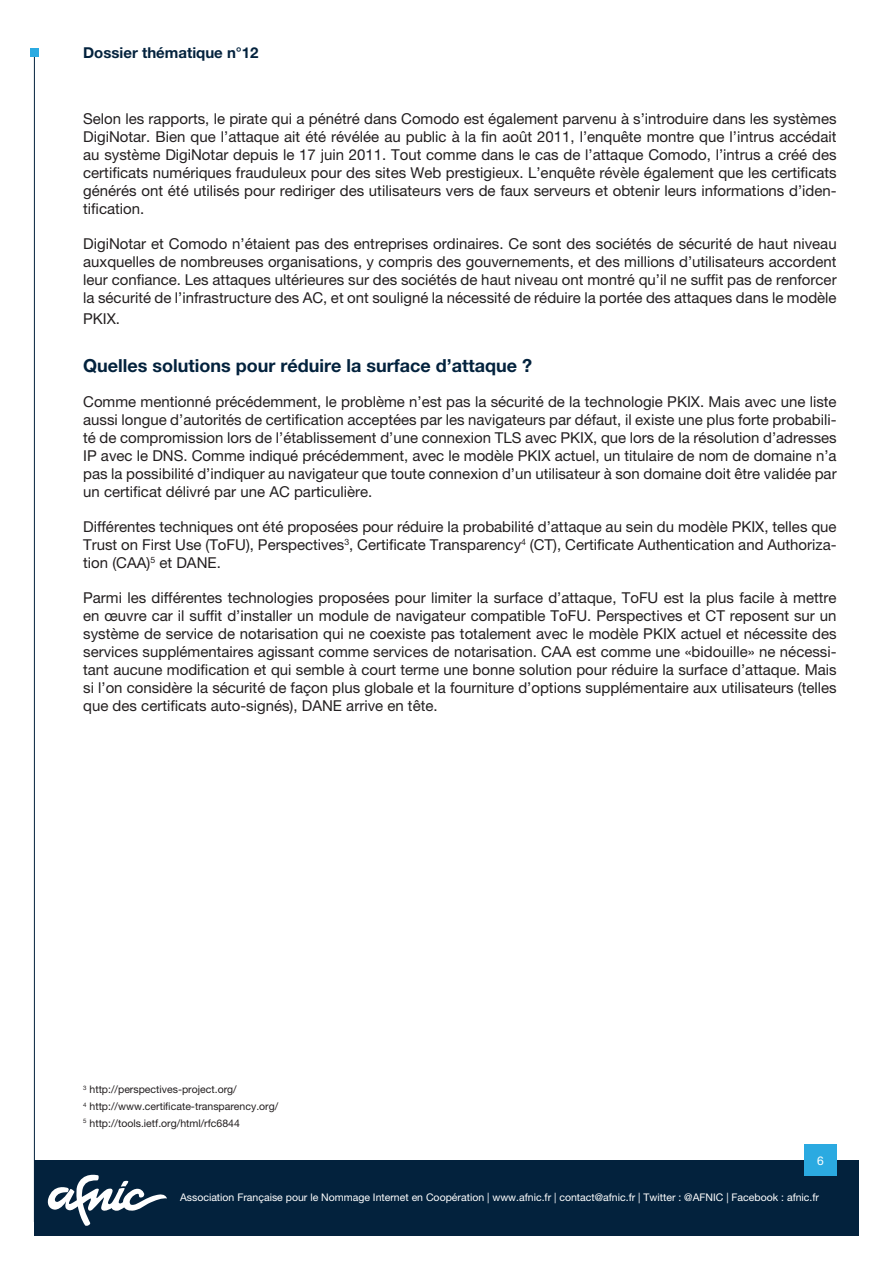
<style>
.page{position:relative;width:893px;height:1263px;background:#fff}
.page>*{position:absolute;margin:0;border:0;box-sizing:border-box;transform-origin:0 0}
.c_soustitres{font:700 18px "Helvetica Neue LT Std";color:#03223d}
.c_corps{font:15px/18px "Helvetica Neue LT Std";color:#231f20;text-align:justify}
.t1{font:700 15px "Helvetica Neue LT Std";color:#03223d}
.t2{font:12px "Helvetica Neue LT Std";color:#fff}
.t3{font:10.5px "Helvetica Neue LT Std";color:#fff}
.c_corps-2{font:10.5px "Helvetica Neue LT Std";color:#231f20}
</style>
<div class="page">
<div style="left:34px;top:1161px;width:825px;height:75px;background:#03223d"></div>
<div style="left:804px;top:1145px;width:33px;height:31px;background:#2baae1"></div>
<hr style="left:34px;top:54px;width:1px;height:1168px;background:#03223d">
<svg style="left:47px;top:1174px;width:120px;height:52px"></svg>
<div style="left:30px;top:49px;width:8px;height:8px;background:#2baae1"></div>
<p class="t1" style="left:83px;top:44px;width:177px">Dossier thématique n°12</p>
<p class="c_corps" style="left:83px;top:109px;width:755px">Selon les rapports, le pirate qui a pénétré dans Comodo est également parvenu à s’introduire dans les systèmes DigiNotar. Bien que l’attaque ait été révélée au public à la fin août 2011, l’enquête montre que l’intrus accédait au système DigiNotar depuis le 17 juin 2011. Tout comme dans le cas de l’attaque Comodo, l’intrus a créé des certificats numériques frauduleux pour des sites Web prestigieux. L’enquête révèle également que les certificats générés ont été utilisés pour rediriger des utilisateurs vers de faux serveurs et obtenir leurs informations d’iden&shy;tification.</p>
<p class="c_corps" style="left:83px;top:234px;width:755px">DigiNotar et Comodo n’étaient pas des entreprises ordinaires. Ce sont des sociétés de sécurité de haut niveau auxquelles de nombreuses organisations, y compris des gouvernements, et des millions d’utilisateurs accordent leur confiance. Les attaques ultérieures sur des sociétés de haut niveau ont montré qu’il ne suffit pas de renforcer la sécurité de l’infrastructure des AC, et ont souligné la nécessité de réduire la portée des attaques dans le modèle</p>
<p class="c_corps" style="left:83px;top:310px;width:38px">PKIX.</p>
<p class="c_soustitres" style="left:83px;top:354px;width:450px">Quelles solutions pour réduire la surface d’attaque ?</p>
<p class="c_corps" style="left:83px;top:392px;width:755px">Comme mentionné précédemment, le problème n’est pas la sécurité de la technologie PKIX. Mais avec une liste aussi longue d’autorités de certification acceptées par les navigateurs par défaut, il existe une plus forte probabili&shy;té de compromission lors de l’établissement d’une connexion TLS avec PKIX, que lors de la résolution d’adresses IP avec le DNS. Comme indiqué précédemment, avec le modèle PKIX actuel, un titulaire de nom de domaine n’a pas la possibilité d’indiquer au navigateur que toute connexion d’un utilisateur à son domaine doit être validée par un certificat délivré par une AC particulière.</p>
<p class="c_corps" style="left:83px;top:517px;width:755px">Différentes techniques ont été proposées pour réduire la probabilité d’attaque au sein du modèle PKIX, telles que Trust on First Use (ToFU), Perspectives<sup>3</sup>, Certificate Transparency<sup>4</sup> (CT), Certificate Authentication and Authoriza&shy;tion (CAA)<sup>5</sup> et DANE.</p>
<p class="c_corps" style="left:83px;top:588px;width:755px">Parmi les différentes technologies proposées pour limiter la surface d’attaque, ToFU est la plus facile à mettre en œuvre car il suffit d’installer un module de navigateur compatible ToFU. Perspectives et CT reposent sur un système de service de notarisation qui ne coexiste pas totalement avec le modèle PKIX actuel et nécessite des services supplémentaires agissant comme services de notarisation. CAA est comme une «bidouille» ne nécessi&shy;tant aucune modification et qui semble à court terme une bonne solution pour réduire la surface d’attaque. Mais si l’on considère la sécurité de façon plus globale et la fourniture d’options supplémentaire aux utilisateurs (telles que des certificats auto-signés), DANE arrive en tête.</p>
<p class="c_corps-2" style="left:83px;top:1083px;width:155px"><sup>3</sup> http://perspectives-project.org/</p>
<p class="c_corps-2" style="left:83px;top:1100px;width:197px"><sup>4</sup> http://www.certificate-transparency.org/</p>
<p class="c_corps-2" style="left:83px;top:1117px;width:158px"><sup>5</sup> http://tools.ietf.org/html/rfc6844</p>
<p class="t2" style="left:817px;top:1153px;width:8px">6</p>
<p class="t3" style="left:180px;top:1191px;width:641px">Association Française pour le Nommage Internet en Coopération | www.afnic.fr | contact@afnic.fr | Twitter : @AFNIC | Facebook : afnic.fr</p>
</div>
